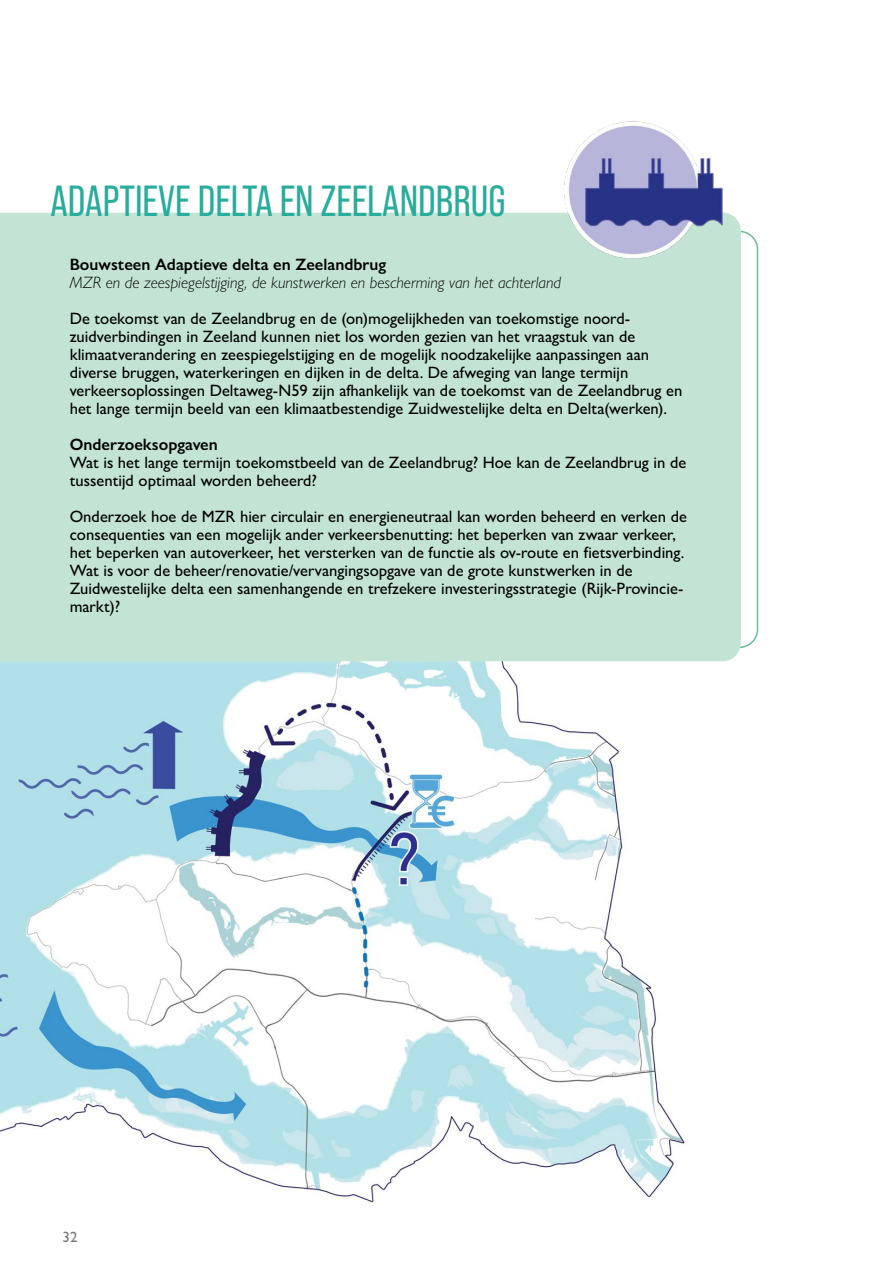
<style>
.page{position:relative;width:893px;height:1263px;background:#fff}
.page>*{position:absolute;margin:0;border:0;box-sizing:border-box;transform-origin:0 0}
.t1{font:43.5px "Bebas Neue Pro";color:#28ac9c}
.t2{font:500 16.5px/18px "Gill Sans Nova";color:#000}
.t3{font:italic 300 16.5px "Gill Sans Nova";color:#000}
.t4{font:600 16.5px "Gill Sans Nova";color:#000}
.t5{font:500 15px "Gill Sans Nova";color:#787878}
</style>
<div class="page">
<img style="left:0;top:576px;width:759px;height:627px">
<svg style="left:741px;top:231px;width:17px;height:417px"></svg>
<div style="left:0;top:213px;width:741px;height:448px;background:#c3e4d5"></div>
<img style="left:540px;top:121px;width:191px;height:167px">
<h1 class="t1" style="left:50px;top:176px;width:457px">ADAPTIEVE DELTA EN ZEELANDBRUG</h1>
<p class="t4" style="left:70px;top:254px;width:318px">Bouwsteen Adaptieve delta en Zeelandbrug</p>
<p class="t3" style="left:70px;top:272px;width:493px">MZR en de zeespiegelstiging, de kunstwerken en bescherming van het achterland</p>
<p class="t2" style="left:70px;top:309px;width:614px">De toekomst van de Zeelandbrug en de (on)mogelikheden van toekomstige noord&shy;zuidverbindingen in Zeeland kunnen niet los worden gezien van het vraagstuk van de klimaatverandering en zeespiegelstiging en de mogelik noodzakelike aanpassingen aan diverse bruggen, waterkeringen en diken in de delta. De afweging van lange termin verkeersoplossingen Deltaweg-N59 zin afhankelik van de toekomst van de Zeelandbrug en het lange termin beeld van een klimaatbestendige Zuidwestelike delta en Delta(werken).</p>
<p class="t4" style="left:70px;top:434px;width:150px">Onderzoeksopgaven</p>
<p class="t2" style="left:70px;top:453px;width:618px">Wat is het lange termin toekomstbeeld van de Zeelandbrug? Hoe kan de Zeelandbrug in de tussentid optimaal worden beheerd?</p>
<p class="t2" style="left:70px;top:507px;width:619px">Onderzoek hoe de MZR hier circulair en energieneutraal kan worden beheerd en verken de consequenties van een mogelik ander verkeersbenutting: het beperken van zwaar verkeer, het beperken van autoverkeer, het versterken van de functie als ov-route en fetsverbinding.<br>Wat is voor de beheer/renovatie/vervangingsopgave van de grote kunstwerken in de Zuidwestelike delta een samenhangende en trefzekere investeringsstrategie (Rik-Provincie&shy;markt)?</p>
<p class="t5" style="left:63px;top:1228px;width:16px">32</p>
</div>
